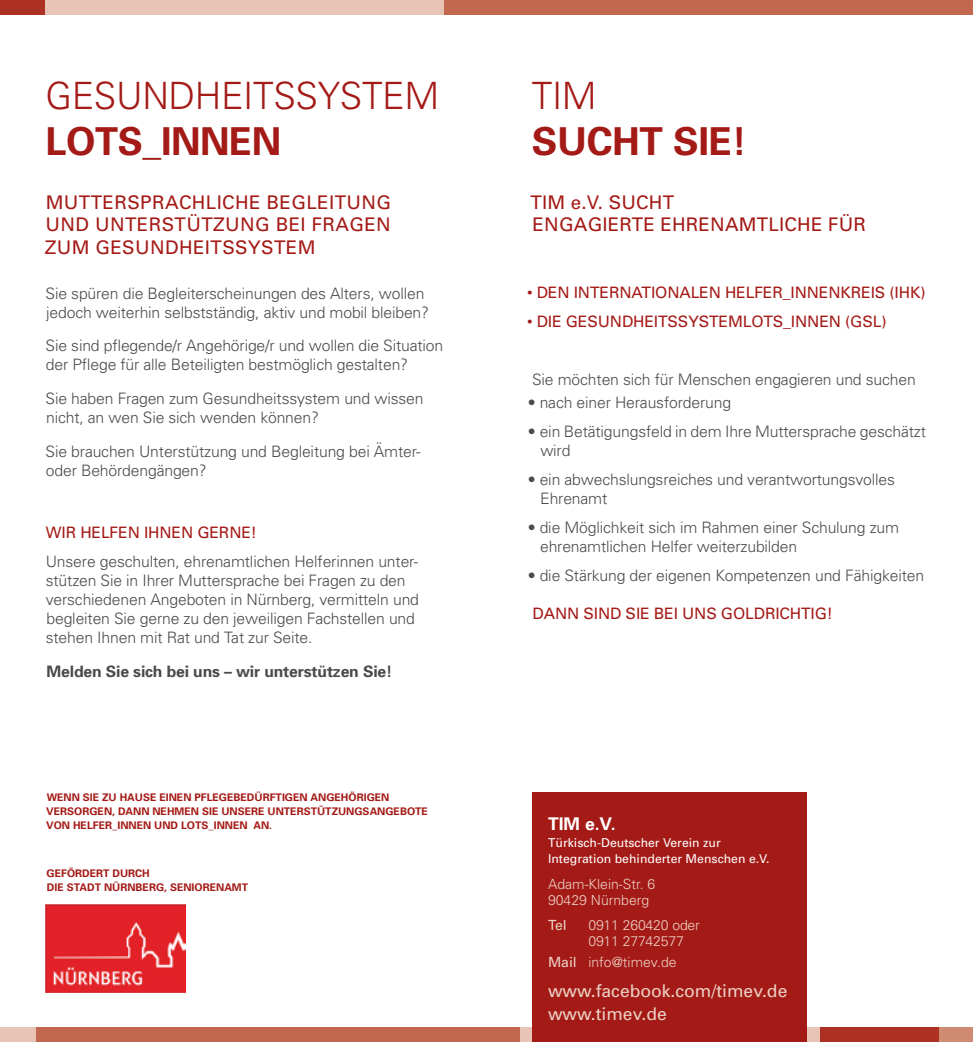
<style>
.page{position:relative;width:973px;height:1042px;background:#fff}
.page>*{position:absolute;margin:0;border:0;box-sizing:border-box;transform-origin:0 0}
.t1{font:700 38.5px "Univers";letter-spacing:-.01em;color:#a41a16}
.t2{font:300 37.62px "Univers";letter-spacing:-.01em;color:#a41a16}
.t3{font:18.72px/22.6px "Univers";letter-spacing:.02em;color:#a41a16;text-align:justify}
.t4{font:17.5px/22.6px "Univers";color:#ecd0c4}
.t5{font:700 17.5px "Univers";color:#fff}
.t6{font:300 15.75px/18.9px "Univers";letter-spacing:-.01em;color:#4a4a49}
.t7{font:15.75px "Univers";letter-spacing:-.01em;color:#a41a16}
.t8{font:700 15.75px "Univers";letter-spacing:-.01em;color:#4a4a49}
.t9{font:300 14px/15.8px "Univers";color:#ecd0c4}
.t10{font:14px "Univers";color:#ecd0c4}
.t11{font:12.25px/15.8px "Univers";color:#fff}
.t12{font:700 10.5px/14px "Univers";color:#a41a16}
.s1{font-weight:400}
</style>
<div class="page">
<div style="left:0;top:0;width:45px;height:15px;background:#ac3122"></div>
<div style="left:45px;top:0;width:927px;height:15px;background:#e7c4b6"></div>
<div style="left:444px;top:0;width:528px;height:15px;background:#c2684f"></div>
<div style="left:819px;top:1027px;width:153px;height:15px;background:#ac3122"></div>
<div style="left:939px;top:1027px;width:33px;height:15px;background:#cf8a72"></div>
<div style="left:0;top:1027px;width:819px;height:15px;background:#e7c4b6"></div>
<div style="left:36px;top:1027px;width:484px;height:15px;background:#c2684f"></div>
<div style="left:532px;top:792px;width:274px;height:250px;background:#a41a16"></div>
<img style="left:46px;top:904px;width:140px;height:88px">
<h2 class="t2" style="left:45px;top:73px;width:395px">GESUNDHEITSSYSTEM</h2>
<h1 class="t1" style="left:45px;top:118px;width:237px">LOTS_INNEN</h1>
<p class="t3" style="left:45px;top:191px;width:348px">MUTTERSPRACHLICHE BEGLEITUNG UND UNTERSTÜTZUNG BEI FRAGEN ZUM GESUNDHEITSSYSTEM</p>
<p class="t6" style="left:46px;top:284px;width:385px">Sie spüren die Begleiterscheinungen des Alters, wollen jedoch weiterhin selbstständig, aktiv und mobil bleiben?</p>
<p class="t6" style="left:46px;top:336px;width:399px">Sie sind pflegende/r Angehörige/r und wollen die Situation der Pflege für alle Beteiligten bestmöglich gestalten?</p>
<p class="t6" style="left:46px;top:389px;width:379px">Sie haben Fragen zum Gesundheitssystem und wissen nicht, an wen Sie sich wenden können?</p>
<p class="t6" style="left:46px;top:442px;width:376px">Sie brauchen Unterstützung und Begleitung bei Ämter&shy;oder Behördengängen?</p>
<p class="t7" style="left:46px;top:523px;width:212px">WIR HELFEN IHNEN GERNE!</p>
<p class="t6" style="left:46px;top:552px;width:374px">Unsere geschulten, ehrenamtlichen Helferinnen unter&shy;stützen Sie in Ihrer Muttersprache bei Fragen zu den verschiedenen Angeboten in Nürnberg, vermitteln und begleiten Sie gerne zu den jeweiligen Fachstellen und stehen Ihnen mit Rat und Tat zur Seite.</p>
<p class="t8" style="left:47px;top:661px;width:347px">Melden Sie sich bei uns – wir unterstützen Sie!</p>
<p class="t12" style="left:46px;top:790px;width:383px">WENN SIE ZU HAUSE EINEN PFLEGEBEDÜRFTIGEN ANGEHÖRIGEN<br>VERSORGEN, DANN NEHMEN SIE UNSERE UNTERSTÜTZUNGSANGEBOTE<br>VON HELFER_INNEN UND LOTS_INNEN AN.</p>
<p class="t12" style="left:47px;top:866px;width:203px">GEFÖRDERT DURCH<br>DIE STADT NÜRNBERG, SENIORENAMT</p>
<h2 class="t2" style="left:532px;top:73px;width:66px">TIM</h2>
<h1 class="t1" style="left:532px;top:118px;width:216px">SUCHT SIE!</h1>
<p class="t3" style="left:530px;top:191px;width:337px">TIM e.V. SUCHT<br>ENGAGIERTE EHRENAMTLICHE FÜR</p>
<p class="t7" style="left:527px;top:283px;width:400px">• DEN INTERNATIONALEN HELFER_INNENKREIS (IHK)</p>
<p class="t7" style="left:527px;top:312px;width:361px">• DIE GESUNDHEITSSYSTEMLOTS_INNEN (GSL)</p>
<p class="t6" style="left:532px;top:369px;width:385px">Sie möchten sich für Menschen engagieren und suchen</p>
<p class="t6" style="left:527px;top:393px;width:205px">• nach einer Herausforderung</p>
<p class="t6" style="left:540px;top:422px;width:387px;text-indent:-13px">• ein Betätigungsfeld in dem Ihre Muttersprache geschätzt wird</p>
<p class="t6" style="left:540px;top:470px;width:356px;text-indent:-12px">• ein abwechslungsreiches und verantwortungsvolles<br>Ehrenamt</p>
<p class="t6" style="left:540px;top:518px;width:360px;text-indent:-12px">• die Möglichkeit sich im Rahmen einer Schulung zum ehrenamtlichen Helfer weiterzubilden</p>
<p class="t6" style="left:527px;top:565px;width:398px">• die Stärkung der eigenen Kompetenzen und Fähigkeiten</p>
<p class="t7" style="left:532px;top:604px;width:302px">DANN SIND SIE BEI UNS GOLDRICHTIG!</p>
<p class="t5" style="left:548px;top:813px;width:69px">TIM e.V.</p>
<p class="t11" style="left:548px;top:835px;width:223px">Türkisch-Deutscher Verein zur<br>Integration behinderter Menschen e.V.</p>
<p class="t9" style="left:548px;top:876px;width:109px">Adam-Klein-Str. 6<br>90429 Nürnberg</p>
<p class="t10" style="left:548px;top:917px;width:20px">Tel</p>
<p class="t9" style="left:588px;top:917px;width:113px">0911 260420 oder<br>0911 27742577</p>
<p class="t9" style="left:548px;top:954px;width:130px"><span class="s1">Mail</span> info@timev.de</p>
<p class="t4" style="left:548px;top:980px;width:241px">www.facebook.com/timev.de www.timev.de</p>
</div>
